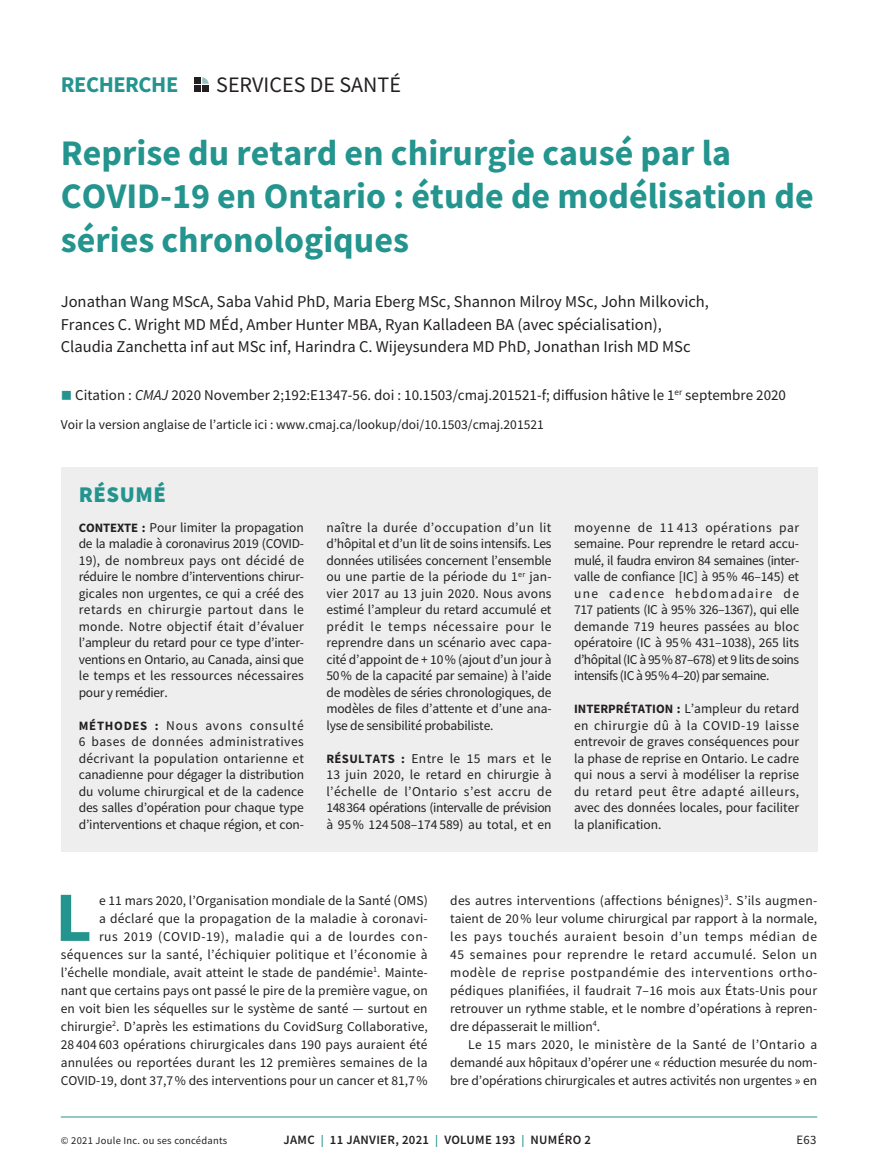
<style>
.page{position:relative;width:878px;height:1175px;background:#fff}
.page>*{position:absolute;margin:0;border:0;box-sizing:border-box;transform-origin:0 0}
.t1{font:700 70.65px "Source Sans Pro";color:#24948e}
.t2{font:700 36px/43.2px "Source Sans Pro";color:#24948e}
.t3{font:700 22.5px "Source Sans Pro";letter-spacing:-.02em;color:#24948e}
.t4{font:900 22.5px "Source Sans Pro";letter-spacing:.025em;color:#24948e}
.t5{font:22.05px "Source Sans Pro";color:#231f20}
.t6{font:16.5px/22.5px "Source Sans Pro";color:#231f20}
.t7{font:15px "Source Sans Pro";color:#231f20}
.t8{font:13.5px/16.5px "Source Sans Pro";color:#231f20;text-align:justify}
.t9{font:600 12.75px "Source Sans Pro";letter-spacing:.025em;color:#231f20}
.t10{font:12.75px "Source Sans Pro";color:#231f20}
.t11{font:10.5px "Source Sans Pro";letter-spacing:.025em;color:#231f20}
.s1{color:#24948e}
.s2{font-style:italic}
.s3{font-weight:700;font-size:12.75px}
.s4{font-size:12px;color:#24948e}
</style>
<div class="page">
<hr style="left:61px;top:1116px;width:756px;height:1px;background:#24948e">
<div style="left:194px;top:77px;width:6px;height:7px;background:#231f20"></div>
<div style="left:194px;top:85px;width:6px;height:7px;background:#231f20"></div>
<svg style="left:202px;top:77px;width:7px;height:7px"></svg>
<div style="left:202px;top:85px;width:7px;height:7px;background:#231f20"></div>
<div style="left:61px;top:466px;width:756px;height:385px;background:#eeeeef"></div>
<h3 class="t3" style="left:61px;top:69px;width:119px">RECHERCHE</h3>
<h3 class="t5" style="left:216px;top:70px;width:186px">SERVICES DE SANTÉ</h3>
<h2 class="t2" style="left:61px;top:131px;width:754px">Reprise du retard en chirurgie causé par la<br>COVID-19 en Ontario : étude de modélisation de séries chronologiques</h2>
<p class="t6" style="left:61px;top:290px;width:649px">Jonathan Wang MScA, Saba Vahid PhD, Maria Eberg MSc, Shannon Milroy MSc, John Milkovich,<br>Frances C. Wright MD MÉd, Amber Hunter MBA, Ryan Kalladeen BA (avec spécialisation),<br>Claudia Zanchetta inf aut MSc inf, Harindra C. Wijeysundera MD PhD, Jonathan Irish MD MSc</p>
<p class="t7" style="left:61px;top:385px;width:726px"><span class="s1">■</span> Citation : <span class="s2">CMAJ</span> 2020 November 2;192:E1347-56. doi : 10.1503/cmaj.201521-f; diffusion hâtive le 1<sup>er</sup> septembre 2020</p>
<p class="t8" style="left:61px;top:416px;width:484px">Voir la version anglaise de l’article ici : www.cmaj.ca/lookup/doi/10.1503/cmaj.201521</p>
<h3 class="t4" style="left:79px;top:478px;width:89px">RÉSUMÉ</h3>
<p class="t8" style="left:79px;top:519px;width:227px"><span class="s3">CONTEXTE :</span> Pour limiter la propagation de la maladie à coronavirus 2019 (COVID-19), de nombreux pays ont décidé de réduire le nombre d’interventions chirur&shy;gicales non urgentes, ce qui a créé des retards en chirurgie partout dans le monde. Notre objectif était d’évaluer l’ampleur du retard pour ce type d’inter&shy;ventions en Ontario, au Canada, ainsi que le temps et les ressources nécessaires pour y remédier.</p>
<p class="t8" style="left:79px;top:717px;width:227px"><span class="s3">MÉTHODES :</span> Nous avons consulté 6 bases de données administratives décrivant la population ontarienne et canadienne pour dégager la distribution du volume chirurgical et de la cadence des salles d’opération pour chaque type d’interventions et chaque région, et con-</p>
<p class="t8" style="left:326px;top:519px;width:227px">naître la durée d’occupation d’un lit d’hôpital et d’un lit de soins intensifs. Les données utilisées concernent l’ensemble ou une partie de la période du 1<sup>er</sup> jan&shy;vier 2017 au 13 juin 2020. Nous avons estimé l’ampleur du retard accumulé et prédit le temps nécessaire pour le reprendre dans un scénario avec capa&shy;cité d’appoint de + 10% (ajout d’un jour à 50% de la capacité par semaine) à l’aide de modèles de séries chronologiques, de modèles de files d’attente et d’une ana&shy;lyse de sensibilité probabiliste.</p>
<p class="t8" style="left:326px;top:750px;width:227px"><span class="s3">RÉSULTATS :</span> Entre le 15 mars et le 13 juin 2020, le retard en chirurgie à l’échelle de l’Ontario s’est accru de 148364 opérations (intervalle de prévision à 95% 124 508–174 589) au total, et en</p>
<p class="t8" style="left:574px;top:519px;width:227px">moyenne de 11 413 opérations par semaine. Pour reprendre le retard accu&shy;mulé, il faudra environ 84 semaines (inter&shy;valle de confiance [IC] à 95% 46–145) et une cadence hebdomadaire de 717 patients (IC à 95% 326–1367), qui elle demande 719 heures passées au bloc opératoire (IC à 95% 431–1038), 265 lits d’hôpital (IC à 95% 87–678) et 9 lits de soins intensifs (IC à 95% 4–20) par semaine.</p>
<p class="t8" style="left:574px;top:700px;width:227px"><span class="s3">INTERPRÉTATION :</span> L’ampleur du retard en chirurgie dû à la COVID-19 laisse entrevoir de graves conséquences pour la phase de reprise en Ontario. Le cadre qui nous a servi à modéliser la reprise du retard peut être adapté ailleurs, avec des données locales, pour faciliter la planification.</p>
<p class="t8" style="left:61px;top:891px;width:369px;line-height:18px;text-align:right">e 11 mars 2020, l’Organisation mondiale de la Santé (OMS)<br>a déclaré que la propagation de la maladie à coronavi-<br>rus 2019 (COVID-19), maladie qui a de lourdes con&shy;séquences sur la santé, l’échiquier politique et l’économie à l’échelle mondiale, avait atteint le stade de pandémie<sup>1</sup>. Mainte&shy;nant que certains pays ont passé le pire de la première vague, on en voit bien les séquelles sur le système de santé — surtout en chirurgie<sup>2</sup>. D’après les estimations du CovidSurg Collaborative, 28 404 603 opérations chirurgicales dans 190 pays auraient été annulées ou reportées durant les 12 premières semaines de la COVID-19, dont 37,7% des interventions pour un cancer et 81,7%</p>
<p class="t8" style="left:450px;top:891px;width:368px;line-height:18px">des autres interventions (affections bénignes)<sup>3</sup>. S’ils augmen&shy;taient de 20% leur volume chirurgical par rapport à la normale, les pays touchés auraient besoin d’un temps médian de 45 semaines pour reprendre le retard accumulé. Selon un modèle de reprise postpandémie des interventions ortho&shy;pédiques planifiées, il faudrait 7–16 mois aux États-Unis pour retrouver un rythme stable, et le nombre d’opérations à repren&shy;dre dépasserait le million<sup>4</sup>.</p>
<h1 class="t1" style="left:55px;top:869px;width:38px">L</h1>
<p class="t8" style="left:450px;top:1035px;width:368px;line-height:18px;text-indent:18px">Le 15 mars 2020, le ministère de la Santé de l’Ontario a demandé aux hôpitaux d’opérer une « réduction mesurée du nom&shy;bre d’opérations chirurgicales et autres activités non urgentes » en</p>
<p class="t11" style="left:61px;top:1134px;width:168px">© 2021 Joule Inc. ou ses concédants</p>
<p class="t9" style="left:283px;top:1131px;width:309px">JAMC <span class="s4">|</span> 11 JANVIER, 2021 <span class="s4">|</span> VOLUME 193 <span class="s4">|</span> NUMÉRO 2</p>
<p class="t10" style="left:796px;top:1132px;width:22px">E63</p>
</div>
